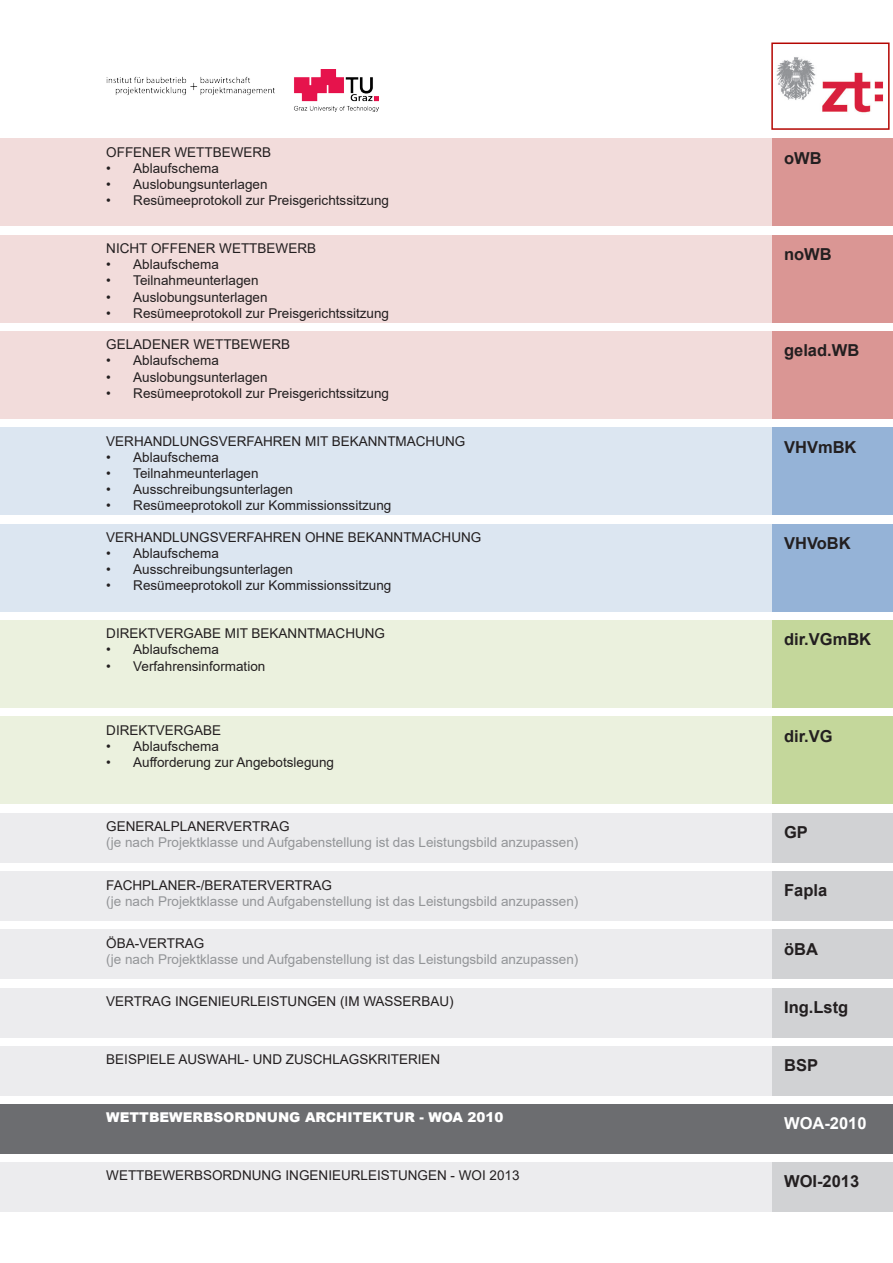
<style>
.page{position:relative;width:893px;height:1263px;background:#fff}
.page>*{position:absolute;margin:0;border:0;box-sizing:border-box;transform-origin:0 0}
.t1{font:700 16.5px "Arial";color:#231f20}
.t2{font:700 16.5px "Arial";color:#fff}
.t3{font:13.5px "Arial";color:#231f20}
.t4{font:13.5px/16.2px "Arial";color:#939598}
.t5{font:900 13.5px "Arial";color:#fff}
.s1{color:#231f20}
</style>
<div class="page">
<div style="left:771px;top:717px;width:122px;height:87px;background:#c4d79b"></div>
<div style="left:771px;top:621px;width:122px;height:87px;background:#c4d79b"></div>
<div style="left:771px;top:524px;width:122px;height:87px;background:#95b3d7"></div>
<div style="left:771px;top:428px;width:122px;height:87px;background:#95b3d7"></div>
<div style="left:771px;top:331px;width:122px;height:88px;background:#da9694"></div>
<div style="left:771px;top:235px;width:122px;height:87px;background:#da9694"></div>
<div style="left:771px;top:139px;width:122px;height:87px;background:#da9694"></div>
<div style="left:771px;top:988px;width:122px;height:49px;background:#d1d2d4"></div>
<div style="left:771px;top:930px;width:122px;height:49px;background:#d1d2d4"></div>
<div style="left:771px;top:871px;width:122px;height:50px;background:#d1d2d4"></div>
<div style="left:771px;top:813px;width:122px;height:50px;background:#d1d2d4"></div>
<div style="left:771px;top:1046px;width:122px;height:49px;background:#d1d2d4"></div>
<img style="left:776px;top:57px;width:108px;height:56px">
<div style="left:771px;top:43px;width:119px;height:87px;border:2px solid #b40602"></div>
<div style="left:771px;top:1104px;width:122px;height:50px;background:#6c6d70"></div>
<div style="left:771px;top:1163px;width:122px;height:49px;background:#d1d2d4"></div>
<div style="left:0;top:1046px;width:771px;height:49px;background:#ececee"></div>
<div style="left:0;top:871px;width:771px;height:50px;background:#ececee"></div>
<div style="left:0;top:930px;width:771px;height:49px;background:#ececee"></div>
<div style="left:0;top:988px;width:771px;height:49px;background:#ececee"></div>
<div style="left:0;top:813px;width:771px;height:50px;background:#ececee"></div>
<div style="left:0;top:428px;width:771px;height:87px;background:#dce6f1"></div>
<div style="left:0;top:524px;width:771px;height:87px;background:#dce6f1"></div>
<div style="left:0;top:621px;width:771px;height:87px;background:#ebf1de"></div>
<div style="left:0;top:717px;width:771px;height:87px;background:#ebf1de"></div>
<div style="left:0;top:331px;width:771px;height:88px;background:#f2dcdb"></div>
<div style="left:0;top:235px;width:771px;height:87px;background:#f2dcdb"></div>
<div style="left:0;top:139px;width:771px;height:87px;background:#f2dcdb"></div>
<img style="left:106px;top:70px;width:272px;height:41px">
<div style="left:0;top:1104px;width:771px;height:50px;background:#6c6d70"></div>
<div style="left:0;top:1163px;width:771px;height:49px;background:#ececee"></div>
<p class="t3" style="left:106px;top:143px;width:167px">OFFENER WETTBEWERB</p>
<p class="t3" style="left:106px;top:159px;width:114px">• Ablaufschema</p>
<p class="t3" style="left:106px;top:175px;width:163px">• Auslobungsunterlagen</p>
<p class="t3" style="left:106px;top:191px;width:284px">• Resümeeprotokoll zur Preisgerichtssitzung</p>
<p class="t3" style="left:106px;top:239px;width:211px">NICHT OFFENER WETTBEWERB</p>
<p class="t3" style="left:106px;top:255px;width:114px">• Ablaufschema</p>
<p class="t3" style="left:106px;top:271px;width:154px">• Teilnahmeunterlagen</p>
<p class="t3" style="left:106px;top:287px;width:163px">• Auslobungsunterlagen</p>
<p class="t3" style="left:106px;top:304px;width:284px">• Resümeeprotokoll zur Preisgerichtssitzung</p>
<p class="t3" style="left:106px;top:335px;width:185px">GELADENER WETTBEWERB</p>
<p class="t3" style="left:106px;top:351px;width:114px">• Ablaufschema</p>
<p class="t3" style="left:106px;top:368px;width:163px">• Auslobungsunterlagen</p>
<p class="t3" style="left:106px;top:384px;width:284px">• Resümeeprotokoll zur Preisgerichtssitzung</p>
<p class="t3" style="left:106px;top:431px;width:361px">VERHANDLUNGSVERFAHREN MIT BEKANNTMACHUNG</p>
<p class="t3" style="left:106px;top:448px;width:114px">• Ablaufschema</p>
<p class="t3" style="left:106px;top:464px;width:154px">• Teilnahmeunterlagen</p>
<p class="t3" style="left:106px;top:480px;width:188px">• Ausschreibungsunterlagen</p>
<p class="t3" style="left:106px;top:496px;width:287px">• Resümeeprotokoll zur Kommissionssitzung</p>
<p class="t3" style="left:106px;top:528px;width:377px">VERHANDLUNGSVERFAHREN OHNE BEKANNTMACHUNG</p>
<p class="t3" style="left:106px;top:544px;width:114px">• Ablaufschema</p>
<p class="t3" style="left:106px;top:560px;width:188px">• Ausschreibungsunterlagen</p>
<p class="t3" style="left:106px;top:576px;width:287px">• Resümeeprotokoll zur Kommissionssitzung</p>
<p class="t3" style="left:106px;top:624px;width:280px">DIREKTVERGABE MIT BEKANNTMACHUNG</p>
<p class="t3" style="left:106px;top:640px;width:114px">• Ablaufschema</p>
<p class="t3" style="left:106px;top:656px;width:161px">• Verfahrensinformation</p>
<p class="t1" style="left:784px;top:146px;width:39px">oWB</p>
<p class="t1" style="left:784px;top:242px;width:49px">noWB</p>
<p class="t1" style="left:784px;top:339px;width:77px">gelad.WB</p>
<p class="t1" style="left:784px;top:435px;width:74px">VHVmBK</p>
<p class="t1" style="left:784px;top:531px;width:68px">VHVoBK</p>
<p class="t1" style="left:784px;top:628px;width:89px">dir.VGmBK</p>
<p class="t3" style="left:106px;top:720px;width:116px">DIREKTVERGABE</p>
<p class="t3" style="left:106px;top:737px;width:114px">• Ablaufschema</p>
<p class="t3" style="left:106px;top:753px;width:229px">• Aufforderung zur Angebotslegung</p>
<p class="t1" style="left:784px;top:724px;width:50px">dir.VG</p>
<p class="t4" style="left:106px;top:818px;width:474px"><span class="s1">GENERALPLANERVERTRAG<br></span>(je nach Projektklasse und Aufgabenstellung ist das Leistungsbild anzupassen)</p>
<p class="t4" style="left:106px;top:877px;width:474px"><span class="s1">FACHPLANER-/BERATERVERTRAG<br></span>(je nach Projektklasse und Aufgabenstellung ist das Leistungsbild anzupassen)</p>
<p class="t4" style="left:106px;top:935px;width:474px"><span class="s1">ÖBA-VERTRAG<br></span>(je nach Projektklasse und Aufgabenstellung ist das Leistungsbild anzupassen)</p>
<p class="t3" style="left:106px;top:992px;width:349px">VERTRAG INGENIEURLEISTUNGEN (IM WASSERBAU)</p>
<p class="t1" style="left:784px;top:821px;width:25px">GP</p>
<p class="t1" style="left:784px;top:879px;width:45px">Fapla</p>
<p class="t1" style="left:784px;top:937px;width:35px">öBA</p>
<p class="t1" style="left:784px;top:995px;width:66px">Ing.Lstg</p>
<p class="t3" style="left:106px;top:1050px;width:336px">BEISPIELE AUSWAHL- UND ZUSCHLAGSKRITERIEN</p>
<p class="t1" style="left:784px;top:1053px;width:35px">BSP</p>
<p class="t5" style="left:106px;top:1107px;width:399px">WETTBEWERBSORDNUNG ARCHITEKTUR - WOA 2010</p>
<p class="t2" style="left:784px;top:1112px;width:84px">WOA-2010</p>
<p class="t3" style="left:106px;top:1166px;width:415px">WETTBEWERBSORDNUNG INGENIEURLEISTUNGEN - WOI 2013</p>
<p class="t1" style="left:784px;top:1170px;width:77px">WOI-2013</p>
</div>
